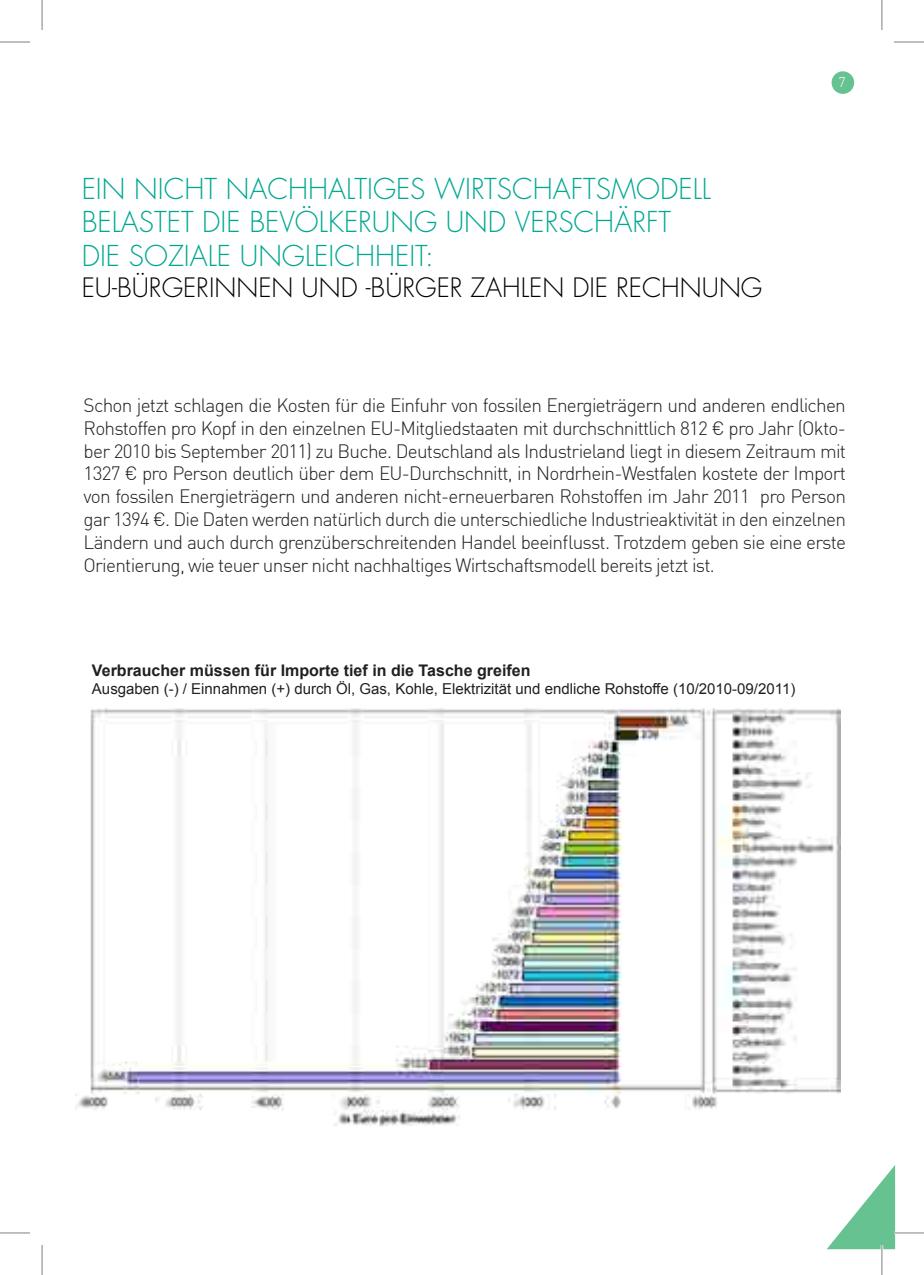
<style>
.page{position:relative;width:924px;height:1275px;background:#fff}
.page>*{position:absolute;margin:0;border:0;box-sizing:border-box;transform-origin:0 0}
.t1{font:300 28px/33.6px "Futura Std";color:#00a892}
.t2{font:300 26px "Futura Std";color:#000}
.t3{font:300 19px/22.8px "DIN";letter-spacing:-.04em;color:#231f20;text-align:justify}
.t4{font:700 16px "Arial";color:#231f20}
.t5{font:15px "Arial";color:#231f20}
.t6{font:300 14px "DIN";color:#fff}
</style>
<div class="page">
<svg style="left:827px;top:1166px;width:67px;height:83px"></svg>
<div style="left:831px;top:71px;width:22px;height:23px;background:#66c291;border-radius:50%"></div>
<img style="left:76px;top:708px;width:764px;height:419px">
<hr style="left:893px;top:1231px;width:30px;height:3px;background:#fff">
<hr style="left:880px;top:1245px;width:2px;height:30px;background:#fff">
<hr style="left:881px;top:0;width:1px;height:30px;background:#000">
<hr style="left:42px;top:0;width:1px;height:30px;background:#000">
<hr style="left:893px;top:42px;width:30px;height:1px;background:#000">
<hr style="left:0;top:42px;width:30px;height:1px;background:#000">
<hr style="left:893px;top:1232px;width:30px;height:1px;background:#000">
<hr style="left:0;top:1232px;width:30px;height:1px;background:#000">
<hr style="left:881px;top:1245px;width:1px;height:30px;background:#000">
<hr style="left:42px;top:1245px;width:1px;height:30px;background:#000">
<h1 class="t1" style="left:82px;top:173px;width:630px">EIN NICHT NACHHALTIGES WIRTSCHAFTSMODELL<br>BELASTET DIE BEVÖLKERUNG UND VERSCHÄRFT<br>DIE SOZIALE UNGLEICHHEIT:</h1>
<h2 class="t2" style="left:82px;top:272px;width:681px">EU-BÜRGERINNEN UND -BÜRGER ZAHLEN DIE RECHNUNG</h2>
<p class="t6" style="left:838px;top:74px;width:9px">7</p>
<p class="t3" style="left:84px;top:393px;width:763px">Schon jetzt schlagen die Kosten für die Einfuhr von fossilen Energieträgern und anderen endlichen Rohstoffen pro Kopf in den einzelnen EU-Mitgliedstaaten mit durchschnittlich 812 € pro Jahr (Okto&shy;ber 2010 bis September 2011) zu Buche. Deutschland als Industrieland liegt in diesem Zeitraum mit 1327 € pro Person deutlich über dem EU-Durchschnitt, in Nordrhein-Westfalen kostete der Import von fossilen Energieträgern und anderen nicht-erneuerbaren Rohstoffen im Jahr 2011 pro Person gar 1394 €. Die Daten werden natürlich durch die unterschiedliche Industrieaktivität in den einzelnen Ländern und auch durch grenzüberschreitenden Handel beeinflusst. Trotzdem geben sie eine erste Orientierung, wie teuer unser nicht nachhaltiges Wirtschaftsmodell bereits jetzt ist.</p>
<p class="t4" style="left:92px;top:661px;width:440px">Verbraucher müssen für Importe tief in die Tasche greifen</p>
<p class="t5" style="left:92px;top:680px;width:704px">Ausgaben (-) / Einnahmen (+) durch Öl, Gas, Kohle, Elektrizität und endliche Rohstoffe (10/2010-09/2011)</p>
</div>
